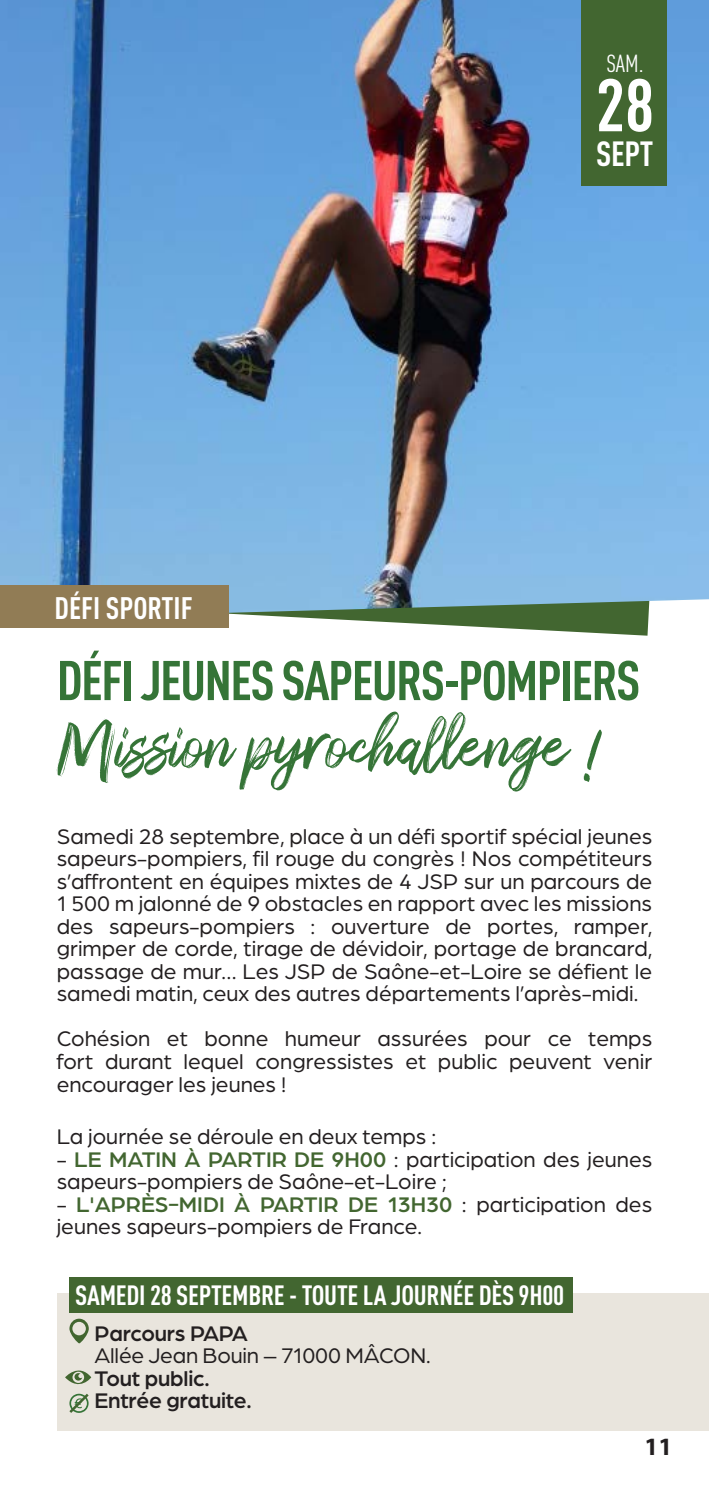
<style>
.page{position:relative;width:709px;height:1489px;background:#fff}
.page>*{position:absolute;margin:0;border:0;box-sizing:border-box;transform-origin:0 0}
.t1{font:700 73px "DIN Cond";color:#fff}
.t2{font:57.5px "Sparose";letter-spacing:-.01em;color:#357437}
.t3{font:700 55px "DIN Cond";letter-spacing:-.03em;color:#357437}
.t4{font:700 34.5px "DIN Cond";color:#fff}
.t5{font:700 30.75px "DIN Cond";color:#fff}
.t6{font:700 27.5px "DIN Cond";letter-spacing:-.01em;color:#fff}
.t7{font:700 25px "DIN Cond";color:#fff}
.t8{font:700 25px "Myriad Pro";color:#231f20}
.t9{font:24.25px "DIN Cond";color:#fff}
.t10{font:22.5px/22.5px "Arboria";color:#231f20;text-align:justify}
.t11{font:500 22.5px "Arboria";letter-spacing:-.01em;color:#231f20}
.s1{font-weight:500;color:#426630}
</style>
<div class="page">
<svg style="left:330px;top:619px;width:319px;height:16px"></svg>
<img style="left:0;top:0;width:709px;height:619px">
<div style="left:0;top:586px;width:229px;height:42px;background:#917c55"></div>
<div style="left:581px;top:0;width:85px;height:186px;background:#426630"></div>
<div style="left:57px;top:1293px;width:652px;height:137px;background:#e9e5dd"></div>
<div style="left:69px;top:1277px;width:504px;height:35px;background:#426630"></div>
<svg style="left:69px;top:1318px;width:20px;height:25px"></svg>
<svg style="left:65px;top:1370px;width:26px;height:43px"></svg>
<p class="t5" style="left:55px;top:589px;width:140px">DÉFI SPORTIF</p>
<p class="t7" style="left:602px;top:38px;width:57px">SPORT</p>
<p class="t9" style="left:606px;top:50px;width:39px">SAM.</p>
<p class="t1" style="left:595px;top:61px;width:60px">28</p>
<p class="t4" style="left:596px;top:133px;width:59px">SEPT</p>
<p class="t3" style="left:57px;top:647px;width:585px">DÉFI JEUNES SAPEURS-POMPIERS</p>
<p class="t2" style="left:57px;top:706px;width:549px">Mission pyrochallenge !</p>
<p class="t10" style="left:57px;top:824px;width:597px">Samedi 28 septembre, place à un défi sportif spécial jeunes sapeurs-pompiers, fil rouge du congrès ! Nos compétiteurs s’affrontent en équipes mixtes de 4 JSP sur un parcours de 1 500 m jalonné de 9 obstacles en rapport avec les missions des sapeurs-pompiers : ouverture de portes, ramper, grimper de corde, tirage de dévidoir, portage de brancard, passage de mur… Les JSP de Saône-et-Loire se défient le samedi matin, ceux des autres départements l’après-midi.</p>
<p class="t10" style="left:57px;top:1026px;width:597px">Cohésion et bonne humeur assurées pour ce temps fort durant lequel congressistes et public peuvent venir encourager les jeunes !</p>
<p class="t10" style="left:57px;top:1124px;width:381px">La journée se déroule en deux temps :</p>
<p class="t10" style="left:57px;top:1146px;width:597px">- <span class="s1">LE MATIN À PARTIR DE 9H00</span> : participation des jeunes sapeurs-pompiers de Saône-et-Loire ;</p>
<p class="t10" style="left:57px;top:1191px;width:597px">- <span class="s1">L'APRÈS-MIDI À PARTIR DE 13H30</span> : participation des jeunes sapeurs-pompiers de France.</p>
<p class="t6" style="left:75px;top:1277px;width:490px">SAMEDI 28 SEPTEMBRE - TOUTE LA JOURNÉE DÈS 9H00</p>
<p class="t11" style="left:95px;top:1317px;width:155px">Parcours PAPA</p>
<p class="t10" style="left:95px;top:1343px;width:337px">Allée Jean Bouin – 71000 MÂCON.</p>
<p class="t11" style="left:95px;top:1362px;width:116px">Tout public.</p>
<p class="t11" style="left:95px;top:1385px;width:159px">Entrée gratuite.</p>
<p class="t8" style="left:644px;top:1429px;width:29px">11</p>
</div>
